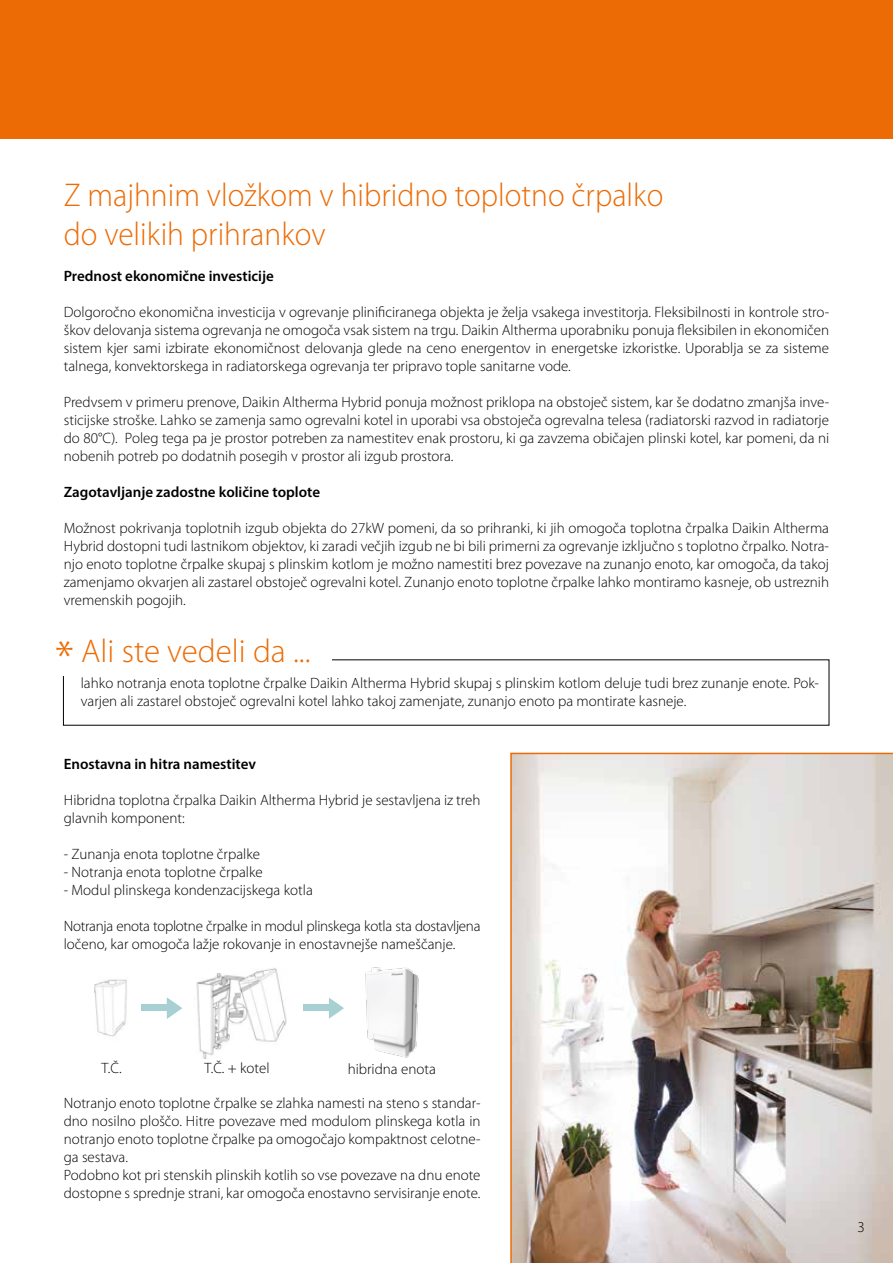
<style>
.page{position:relative;width:893px;height:1263px;background:#fff}
.page>*{position:absolute;margin:0;border:0;box-sizing:border-box;transform-origin:0 0}
.t1{font:300 33px/39.6px "Myriad Pro";color:#ed6b04;scale:.95 1}
.t2{font:300 33px "Myriad Pro";color:#ed6b04}
.t3{font:300 15px/18px "Myriad Pro";color:#000}
.t4{font:600 15px "Myriad Pro";color:#000}
.s1{font-size:48px}
</style>
<div class="page">
<svg style="left:510px;top:753px;width:383px;height:510px"></svg>
<div style="left:0;top:0;width:893px;height:139px;background:#ed6b04"></div>
<img style="left:194px;top:968px;width:93px;height:91px">
<img style="left:365px;top:967px;width:54px;height:91px">
<img style="left:95px;top:979px;width:32px;height:58px">
<div style="left:141px;top:1004px;width:29px;height:7px;background:#a8d0d2"></div>
<div style="left:303px;top:1004px;width:29px;height:7px;background:#a8d0d2"></div>
<svg style="left:167px;top:997px;width:15px;height:22px"></svg>
<svg style="left:329px;top:997px;width:15px;height:22px"></svg>
<h1 class="t1" style="left:64px;top:175px;width:633px">Z majhnim vložkom v hibridno toplotno črpalko do velikih prihrankov</h1>
<p class="t4" style="left:64px;top:267px;width:212px">Prednost ekonomične investicije</p>
<p class="t3" style="left:64px;top:303px;width:767px;text-align:justify">Dolgoročno ekonomična investicija v ogrevanje plinificiranega objekta je želja vsakega investitorja. Fleksibilnosti in kontrole stro&shy;škov delovanja sistema ogrevanja ne omogoča vsak sistem na trgu. Daikin Altherma uporabniku ponuja fleksibilen in ekonomičen sistem kjer sami izbirate ekonomičnost delovanja glede na ceno energentov in energetske izkoristke. Uporablja se za sisteme talnega, konvektorskega in radiatorskega ogrevanja ter pripravo tople sanitarne vode.</p>
<p class="t3" style="left:64px;top:393px;width:767px;text-align:justify">Predvsem v primeru prenove, Daikin Altherma Hybrid ponuja možnost priklopa na obstoječ sistem, kar še dodatno zmanjša inve&shy;sticijske stroške. Lahko se zamenja samo ogrevalni kotel in uporabi vsa obstoječa ogrevalna telesa (radiatorski razvod in radiatorje do 80°C). Poleg tega pa je prostor potreben za namestitev enak prostoru, ki ga zavzema običajen plinski kotel, kar pomeni, da ni nobenih potreb po dodatnih posegih v prostor ali izgub prostora.</p>
<p class="t4" style="left:64px;top:483px;width:258px">Zagotavljanje zadostne količine toplote</p>
<p class="t3" style="left:64px;top:519px;width:767px;text-align:justify">Možnost pokrivanja toplotnih izgub objekta do 27kW pomeni, da so prihranki, ki jih omogoča toplotna črpalka Daikin Altherma Hybrid dostopni tudi lastnikom objektov, ki zaradi večjih izgub ne bi bili primerni za ogrevanje izključno s toplotno črpalko. Notra&shy;njo enoto toplotne črpalke skupaj s plinskim kotlom je možno namestiti brez povezave na zunanjo enoto, kar omogoča, da takoj zamenjamo okvarjen ali zastarel obstoječ ogrevalni kotel. Zunanjo enoto toplotne črpalke lahko montiramo kasneje, ob ustreznih vremenskih pogojih.</p>
<h1 class="t2" style="left:55px;top:631px;width:257px"><span class="s1">*</span> Ali ste vedeli da ...</h1>
<p class="t3" style="left:81px;top:674px;width:740px">lahko notranja enota toplotne črpalke Daikin Altherma Hybrid skupaj s plinskim kotlom deluje tudi brez zunanje enote. Pok&shy;varjen ali zastarel obstoječ ogrevalni kotel lahko takoj zamenjate, zunanjo enoto pa montirate kasneje.</p>
<p class="t4" style="left:64px;top:755px;width:194px">Enostavna in hitra namestitev</p>
<p class="t3" style="left:64px;top:791px;width:418px">Hibridna toplotna črpalka Daikin Altherma Hybrid je sestavljena iz treh glavnih komponent:</p>
<p class="t3" style="left:64px;top:845px;width:198px">- Zunanja enota toplotne črpalke</p>
<p class="t3" style="left:64px;top:863px;width:201px">- Notranja enota toplotne črpalke</p>
<p class="t3" style="left:64px;top:881px;width:251px">- Modul plinskega kondenzacijskega kotla</p>
<p class="t3" style="left:64px;top:917px;width:418px">Notranja enota toplotne črpalke in modul plinskega kotla sta dostavljena ločeno, kar omogoča lažje rokovanje in enostavnejše nameščanje.</p>
<p class="t3" style="left:102px;top:1059px;width:22px">T.Č.</p>
<p class="t3" style="left:205px;top:1059px;width:67px">T.Č. + kotel</p>
<p class="t3" style="left:348px;top:1060px;width:90px">hibridna enota</p>
<p class="t3" style="left:64px;top:1094px;width:418px">Notranjo enoto toplotne črpalke se zlahka namesti na steno s standar&shy;dno nosilno ploščo. Hitre povezave med modulom plinskega kotla in notranjo enoto toplotne črpalke pa omogočajo kompaktnost celotne&shy;ga sestava.<br>Podobno kot pri stenskih plinskih kotlih so vse povezave na dnu enote dostopne s sprednje strani, kar omogoča enostavno servisiranje enote.</p>
<p class="t3" style="left:857px;top:1217px;width:9px">3</p>
</div>
